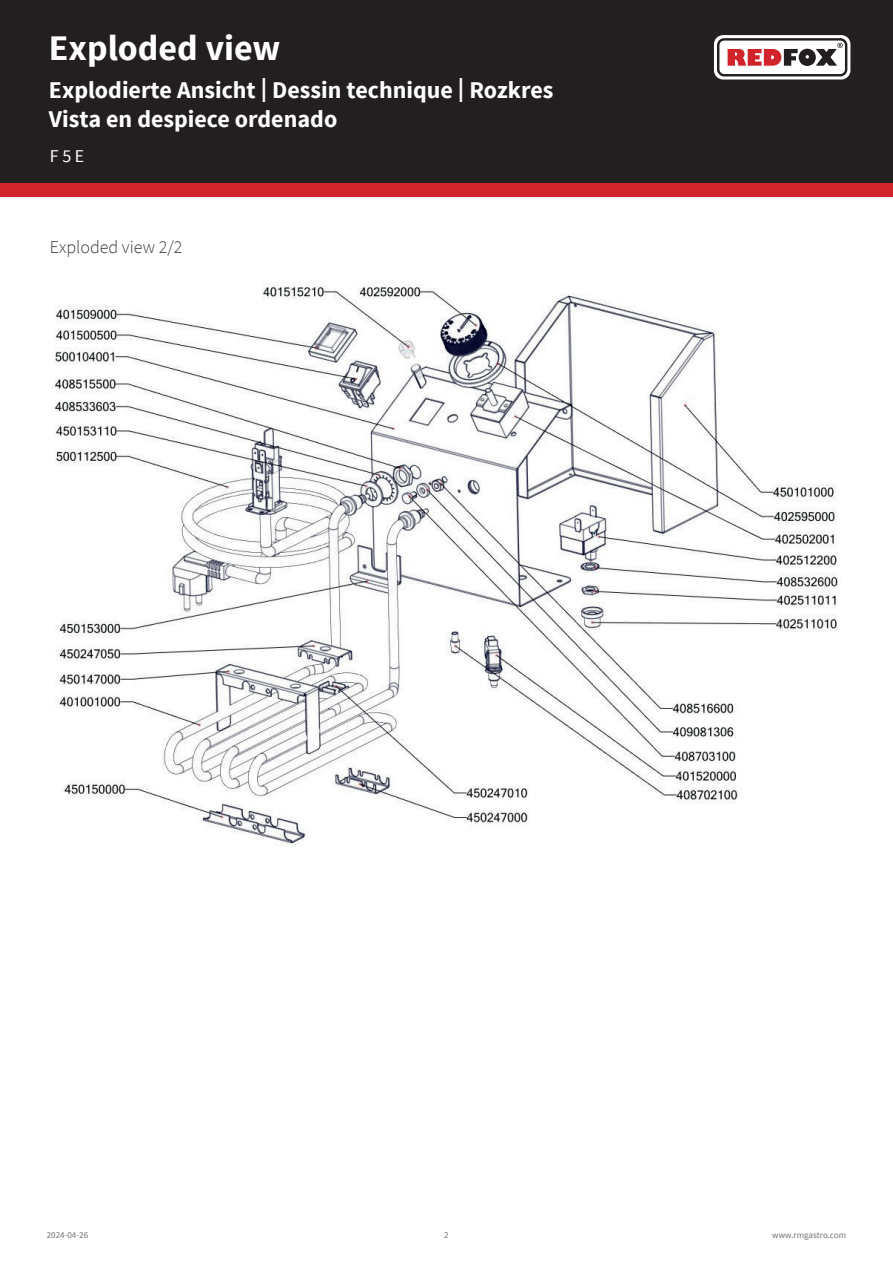
<style>
.page{position:relative;width:893px;height:1263px;background:#fff}
.page>*{position:absolute;margin:0;border:0;box-sizing:border-box;transform-origin:0 0}
.t1{font:700 36px "Source Sans Pro";color:#fff}
.t2{font:700 24px/28.8px "Source Sans Pro";color:#fff}
.t3{font:300 18px "Source Sans Pro";color:#3e3e3f}
.t4{font:18px "Source Sans Pro";color:#fff}
.t5{font:9px "Source Sans Pro";color:#727376}
.t6{font:9px "Source Sans Pro";color:#6f7073}
</style>
<div class="page">
<div style="left:0;top:0;width:893px;height:196px;background:#d1232a"></div>
<div style="left:0;top:0;width:893px;height:183px;background:#231f20"></div>
<svg style="left:714px;top:35px;width:136px;height:45px"></svg>
<img style="left:54px;top:284px;width:784px;height:562px">
<div style="left:733px;top:816px;width:160px;height:45px;background:#fff"></div>
<h1 class="t1" style="left:49px;top:25px;width:233px">Exploded view</h1>
<p class="t2" style="left:49px;top:76px;width:506px">Explodierte Ansicht | Dessin technique | Rozkres<br>Vista en despiece ordenado</p>
<p class="t4" style="left:50px;top:145px;width:36px">F 5 E</p>
<p class="t3" style="left:50px;top:236px;width:134px">Exploded view 2/2</p>
<p class="t6" style="left:47px;top:1229px;width:43px">2024-04-26</p>
<p class="t5" style="left:444px;top:1229px;width:6px">2</p>
<p class="t5" style="left:772px;top:1229px;width:75px">www.rmgastro.com</p>
</div>
